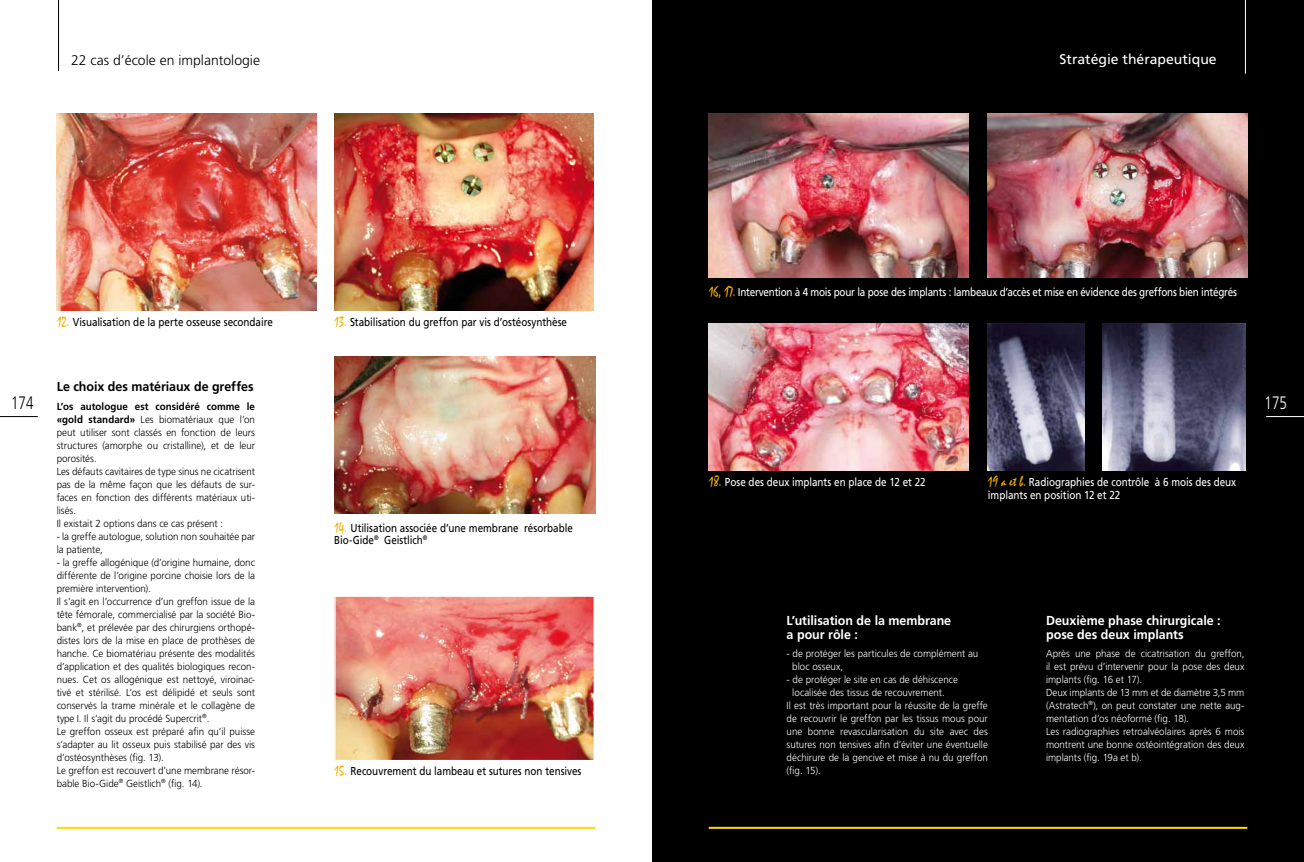
<style>
.page{position:relative;width:1304px;height:862px;background:#fff}
.page>*{position:absolute;margin:0;border:0;box-sizing:border-box;transform-origin:0 0}
.t1{font:300 18px "Frutiger";color:#fff;scale:.75 1}
.t2{font:300 18px "Frutiger";color:#000;scale:.75 1}
.t3{font:300 14px "Frutiger";color:#000}
.t4{font:14px "Frutiger";color:#fff}
.t5{font:700 13px/14px "Frutiger";letter-spacing:-.005em;color:#fff;scale:.96 1}
.t6{font:700 13px "Frutiger";letter-spacing:-.005em;color:#000;scale:.96 1}
.t7{font:11.5px/12.5px "Frutiger";letter-spacing:-.015em;color:#fff;scale:.86 1}
.t8{font:11.5px/12.5px "Frutiger";letter-spacing:-.005em;color:#000;scale:.86 1}
.t9{font:300 10.2px/13px "Frutiger";color:#000;scale:.96 1}
.t10{font:300 10.2px/13px "Frutiger";color:#fff;scale:.96 1}
.s1{font-family:"Mistral";font-size:15px;color:#f8b000}
.s2{font-weight:700}
</style>
<div class="page">
<div style="left:652px;top:0;width:652px;height:862px;background:#000"></div>
<hr style="left:1266px;top:416px;width:38px;height:1px;background:#fff">
<hr style="left:709px;top:827px;width:538px;height:2px;background:#fd0">
<hr style="left:1245px;top:0;width:1px;height:74px;background:#fff">
<hr style="left:58px;top:0;width:1px;height:71px;background:#000">
<hr style="left:0;top:416px;width:38px;height:1px;background:#000">
<hr style="left:57px;top:827px;width:538px;height:2px;background:#fd0">
<img style="left:57px;top:113px;width:259px;height:197px">
<img style="left:334px;top:113px;width:260px;height:197px">
<img style="left:334px;top:356px;width:261px;height:157px">
<img style="left:336px;top:597px;width:257px;height:162px">
<div style="left:334px;top:595px;width:261px;height:166px;border:1px solid #fff"></div>
<img style="left:988px;top:113px;width:259px;height:165px">
<img style="left:1102px;top:323px;width:144px;height:148px">
<img style="left:709px;top:113px;width:259px;height:165px">
<img style="left:709px;top:323px;width:259px;height:148px">
<img style="left:988px;top:323px;width:96px;height:148px">
<h2 class="t3" style="left:71px;top:53px;width:191px">22 cas d’école en implantologie</h2>
<h2 class="t4" style="left:1060px;top:51px;width:159px">Stratégie thérapeutique</h2>
<h1 class="t2" style="left:11px;top:393px;width:32px">174</h1>
<p class="t8" style="left:57px;top:316px;width:253px"><span class="s1">12.</span> Visualisation de la perte osseuse secondaire</p>
<p class="t8" style="left:334px;top:316px;width:272px"><span class="s1">13.</span> Stabilisation du greffon par vis d’ostéosynthèse</p>
<p class="t6" style="left:57px;top:379px;width:207px">Le choix des matériaux de greffes</p>
<p class="t9" style="left:57px;top:399px;width:208px"><span class="s2">L’os autologue est considéré comme le «gold standard»</span> Les biomatériaux que l’on peut utiliser sont classés en fonction de leurs structures (amorphe ou cristalline), et de leur porosités.<br>Les défauts cavitaires de type sinus ne cicatrisent pas de la même façon que les défauts de sur&shy;faces en fonction des différents matériaux uti&shy;lisés.<br>Il existait 2 options dans ce cas présent :</p>
<p class="t9" style="left:57px;top:529px;width:208px">- la greffe autologue, solution non souhaitée par la patiente,</p>
<p class="t9" style="left:57px;top:555px;width:208px">- la greffe allogénique (d’origine humaine, donc différente de l’origine porcine choisie lors de la première intervention).<br>Il s’agit en l’occurrence d’un greffon issue de la tête fémorale, commercialisé par la société Bio&shy;bank<sup>®</sup>, et prélevée par des chirurgiens orthopé&shy;distes lors de la mise en place de prothèses de hanche. Ce biomatériau présente des modalités d’application et des qualités biologiques recon&shy;nues. Cet os allogénique est nettoyé, viroinac&shy;tivé et stérilisé. L’os est délipidé et seuls sont conservés la trame minérale et le collagène de type I. Il s’agit du procédé Supercrit<sup>®</sup>.<br>Le greffon osseux est préparé afin qu’il puisse s’adapter au lit osseux puis stabilisé par des vis d’ostéosynthèses (fig. 13).<br>Le greffon est recouvert d’une membrane résor&shy;bable Bio-Gide<sup>®</sup> Geistlich<sup>®</sup> (fig. 14).</p>
<p class="t8" style="left:334px;top:521px;width:279px"><span class="s1">14.</span> Utilisation associée d’une membrane résorbable<br>Bio-Gide<sup>®</sup> Geistlich<sup>®</sup></p>
<p class="t8" style="left:334px;top:765px;width:289px"><span class="s1">15.</span> Recouvrement du lambeau et sutures non tensives</p>
<p class="t7" style="left:709px;top:286px;width:616px"><span class="s1">16, 17.</span> Intervention à 4 mois pour la pose des implants : lambeaux d’accès et mise en évidence des greffons bien intégrés</p>
<p class="t7" style="left:709px;top:476px;width:254px"><span class="s1">18.</span> Pose des deux implants en place de 12 et 22</p>
<p class="t7" style="left:988px;top:476px;width:290px"><span class="s1">19 a et b.</span> Radiographies de contrôle à 6 mois des deux implants en position 12 et 22</p>
<h1 class="t1" style="left:1264px;top:392px;width:32px">175</h1>
<p class="t5" style="left:787px;top:614px;width:173px">L’utilisation de la membrane a pour rôle :</p>
<p class="t10" style="left:792px;top:646px;width:195px;text-indent:-6px">- de protéger les particules de complément au bloc osseux,</p>
<p class="t10" style="left:787px;top:672px;width:180px">- de protéger le site en cas de déhiscence</p>
<p class="t10" style="left:792px;top:685px;width:160px">localisée des tissus de recouvrement.</p>
<p class="t10" style="left:787px;top:698px;width:211px">Il est très important pour la réussite de la greffe</p>
<p class="t10" style="left:787px;top:711px;width:211px">de recouvrir le greffon par les tissus mous pour</p>
<p class="t10" style="left:787px;top:724px;width:211px">une bonne revascularisation du site avec des</p>
<p class="t10" style="left:787px;top:737px;width:211px">sutures non tensives afin d’éviter une éventuelle</p>
<p class="t10" style="left:787px;top:750px;width:211px">déchirure de la gencive et mise à nu du greffon</p>
<p class="t10" style="left:787px;top:763px;width:37px">(fig. 15).</p>
<p class="t5" style="left:1046px;top:614px;width:183px">Deuxième phase chirurgicale : pose des deux implants</p>
<p class="t10" style="left:1046px;top:646px;width:208px">Après une phase de cicatrisation du greffon, il est prévu d’intervenir pour la pose des deux implants (fig. 16 et 17).<br>Deux implants de 13 mm et de diamètre 3,5 mm (Astratech<sup>®</sup>), on peut constater une nette aug&shy;mentation d’os néoformé (fig. 18).<br>Les radiographies retroalvéolaires après 6 mois montrent une bonne ostéointégration des deux implants (fig. 19a et b).</p>
</div>
